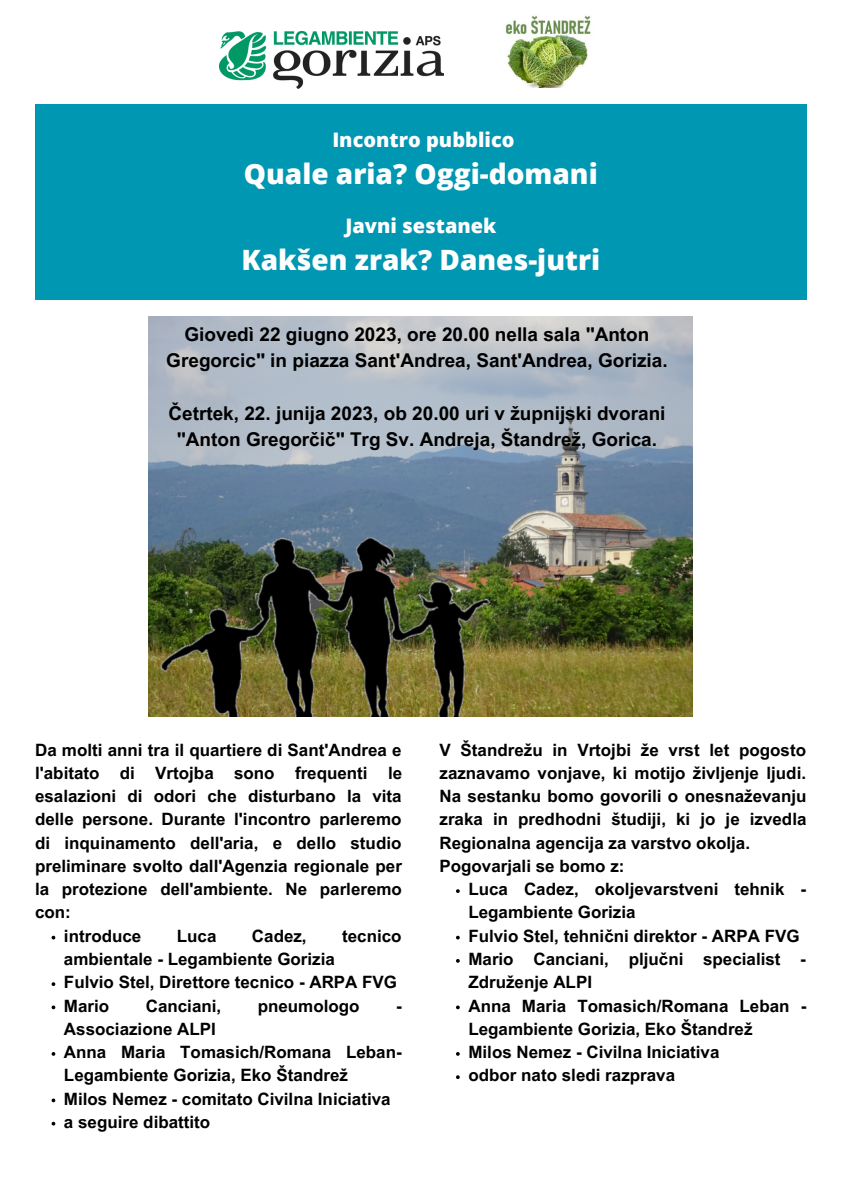
<style>
.page{position:relative;width:842px;height:1191px;background:#fff}
.page>*{position:absolute;margin:0;border:0;box-sizing:border-box;transform-origin:0 0}
.t1{font:800 28px "Open Sans";color:#fff}
.t2{font:800 20px "Open Sans";color:#fff}
.t3{font:700 19px/26.2px "Arial MT Pro";color:#000;text-align:center}
.t4{font:700 17px/23.2px "Arial MT Pro";color:#000}
</style>
<div class="page">
<div style="left:35px;top:105px;width:771px;height:195px;background:#0097b2"></div>
<img style="left:505px;top:15px;width:86px;height:73px">
<img style="left:220px;top:31px;width:224px;height:57px">
<img style="left:149px;top:316px;width:544px;height:400px">
<svg style="left:52px;top:1005px;width:3px;height:4px"></svg>
<svg style="left:52px;top:1098px;width:3px;height:4px"></svg>
<svg style="left:456px;top:889px;width:4px;height:3px"></svg>
<svg style="left:456px;top:935px;width:4px;height:4px"></svg>
<svg style="left:456px;top:959px;width:4px;height:3px"></svg>
<svg style="left:456px;top:1005px;width:4px;height:4px"></svg>
<svg style="left:456px;top:1052px;width:4px;height:3px"></svg>
<svg style="left:456px;top:1075px;width:4px;height:3px"></svg>
<p class="t2" style="left:332px;top:126px;width:184px">Incontro pubblico</p>
<p class="t1" style="left:244px;top:154px;width:355px">Quale aria? Oggi-domani</p>
<p class="t2" style="left:345px;top:212px;width:153px">Javni sestanek</p>
<p class="t1" style="left:241px;top:240px;width:360px">Kakšen zrak? Danes-jutri</p>
<p class="t3" style="left:166px;top:323px;width:503px">Giovedì 22 giugno 2023, ore 20.00 nella sala "Anton<br>Gregorcic" in piazza Sant'Andrea, Sant'Andrea, Gorizia.</p>
<p class="t3" style="left:168px;top:402px;width:499px">Četrtek, 22. junija 2023, ob 20.00 uri v župnijski dvorani "Anton Gregorčič" Trg Sv. Andreja, Štandrež, Gorica.</p>
<p class="t4" style="left:35px;top:740px;width:369px;text-align:justify">Da molti anni tra il quartiere di Sant'Andrea e l'abitato di Vrtojba sono frequenti le esalazioni di odori che disturbano la vita delle persone. Durante l'incontro parleremo di inquinamento dell'aria, e dello studio preliminare svolto dall'Agenzia regionale per la protezione dell'ambiente. Ne parleremo con:</p>
<p class="t4" style="left:64px;top:926px;width:79px">introduce</p>
<p class="t4" style="left:177px;top:926px;width:41px">Luca</p>
<p class="t4" style="left:252px;top:926px;width:56px">Cadez,</p>
<p class="t4" style="left:342px;top:926px;width:61px">tecnico</p>
<p class="t4" style="left:64px;top:949px;width:272px">ambientale - Legambiente Gorizia</p>
<p class="t4" style="left:64px;top:972px;width:335px">Fulvio Stel, Direttore tecnico - ARPA FVG</p>
<p class="t4" style="left:64px;top:995px;width:47px">Mario</p>
<p class="t4" style="left:146px;top:995px;width:77px">Canciani,</p>
<p class="t4" style="left:258px;top:995px;width:103px">pneumologo</p>
<p class="t4" style="left:396px;top:995px;width:7px">-</p>
<p class="t4" style="left:64px;top:1019px;width:153px">Associazione ALPI</p>
<p class="t4" style="left:64px;top:1042px;width:339px">Anna Maria Tomasich/Romana Leban-<br>Legambiente Gorizia, Eko Štandrež</p>
<p class="t4" style="left:64px;top:1088px;width:328px">Milos Nemez - comitato Civilna Iniciativa</p>
<p class="t4" style="left:64px;top:1112px;width:148px">a seguire dibattito</p>
<p class="t4" style="left:439px;top:740px;width:368px;text-align:justify">V Štandrežu in Vrtojbi že vrst let pogosto zaznavamo vonjave, ki motijo življenje ljudi.<br>Na sestanku bomo govorili o onesnaževanju zraka in predhodni študiji, ki jo je izvedla Regionalna agencija za varstvo okolja.</p>
<p class="t4" style="left:439px;top:856px;width:187px">Pogovarjali se bomo z:</p>
<p class="t4" style="left:468px;top:879px;width:339px">Luca Cadez, okoljevarstveni tehnik -<br>Legambiente Gorizia</p>
<p class="t4" style="left:468px;top:926px;width:333px">Fulvio Stel, tehnični direktor - ARPA FVG</p>
<p class="t4" style="left:468px;top:949px;width:339px">Mario Canciani, pljučni specialist -<br>Združenje ALPI</p>
<p class="t4" style="left:468px;top:995px;width:339px">Anna Maria Tomasich/Romana Leban -<br>Legambiente Gorizia, Eko Štandrež</p>
<p class="t4" style="left:468px;top:1042px;width:253px">Milos Nemez - Civilna Iniciativa</p>
<p class="t4" style="left:468px;top:1065px;width:208px">odbor nato sledi razprava</p>
</div>
